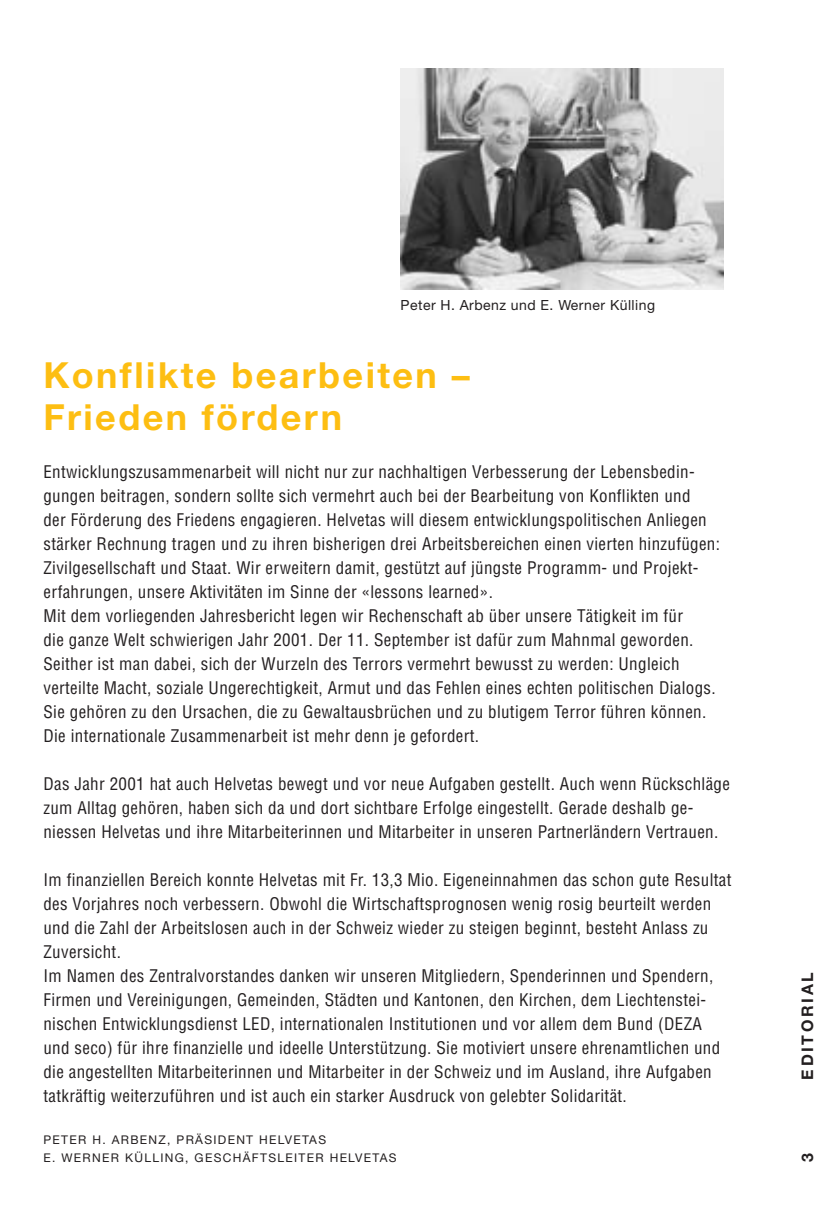
<style>
.page{position:relative;width:838px;height:1218px;background:#fff}
.page>*{position:absolute;margin:0;border:0;box-sizing:border-box;transform-origin:0 0}
.t1{font:700 36px/42px "Helvetica Neue";letter-spacing:.065em;color:#fdbe12}
.t2{font:condensed 17px/24px "Helvetica";letter-spacing:.02em;color:#231f20}
.t3{font:700 16px "Helvetica Neue";letter-spacing:.165em;color:#231f20}
.t4{font:14px "Helvetica Neue";letter-spacing:.035em;color:#231f20}
.t5{font:12px/18px "Helvetica Neue";letter-spacing:.11em;color:#231f20}
</style>
<div class="page">
<img style="left:401px;top:68px;width:323px;height:221px">
<p class="t4" style="left:401px;top:300px;width:256px">Peter H. Arbenz und E. Werner Külling</p>
<h1 class="t1" style="left:43px;top:358px;width:428px">Konflikte bearbeiten –<br>Frieden fördern</h1>
<p class="t2" style="left:43px;top:462px;width:678px">Entwicklungszusammenarbeit will nicht nur zur nachhaltigen Verbesserung der Lebensbedin&shy;gungen beitragen, sondern sollte sich vermehrt auch bei der Bearbeitung von Konflikten und<br>der Förderung des Friedens engagieren. Helvetas will diesem entwicklungspolitischen Anliegen stärker Rechnung tragen und zu ihren bisherigen drei Arbeitsbereichen einen vierten hinzufügen:<br>Zivilgesellschaft und Staat. Wir erweitern damit, gestützt auf jüngste Programm- und Projekt&shy;erfahrungen, unsere Aktivitäten im Sinne der «lessons learned».<br>Mit dem vorliegenden Jahresbericht legen wir Rechenschaft ab über unsere Tätigkeit im für<br>die ganze Welt schwierigen Jahr 2001. Der 11. September ist dafür zum Mahnmal geworden.<br>Seither ist man dabei, sich der Wurzeln des Terrors vermehrt bewusst zu werden: Ungleich verteilte Macht, soziale Ungerechtigkeit, Armut und das Fehlen eines echten politischen Dialogs.<br>Sie gehören zu den Ursachen, die zu Gewaltausbrüchen und zu blutigem Terror führen können.<br>Die internationale Zusammenarbeit ist mehr denn je gefordert.</p>
<p class="t2" style="left:43px;top:774px;width:688px">Das Jahr 2001 hat auch Helvetas bewegt und vor neue Aufgaben gestellt. Auch wenn Rückschläge zum Alltag gehören, haben sich da und dort sichtbare Erfolge eingestellt. Gerade deshalb ge&shy;niessen Helvetas und ihre Mitarbeiterinnen und Mitarbeiter in unseren Partnerländern Vertrauen.</p>
<p class="t2" style="left:43px;top:870px;width:690px">Im finanziellen Bereich konnte Helvetas mit Fr. 13,3 Mio. Eigeneinnahmen das schon gute Resultat des Vorjahres noch verbessern. Obwohl die Wirtschaftsprognosen wenig rosig beurteilt werden und die Zahl der Arbeitslosen auch in der Schweiz wieder zu steigen beginnt, besteht Anlass zu Zuversicht.<br>Im Namen des Zentralvorstandes danken wir unseren Mitgliedern, Spenderinnen und Spendern, Firmen und Vereinigungen, Gemeinden, Städten und Kantonen, den Kirchen, dem Liechtenstei&shy;nischen Entwicklungsdienst LED, internationalen Institutionen und vor allem dem Bund (DEZA und seco) für ihre finanzielle und ideelle Unterstützung. Sie motiviert unsere ehrenamtlichen und die angestellten Mitarbeiterinnen und Mitarbeiter in der Schweiz und im Ausland, ihre Aufgaben tatkräftig weiterzuführen und ist auch ein starker Ausdruck von gelebter Solidarität.</p>
<p class="t5" style="left:43px;top:1132px;width:355px">PETER H. ARBENZ, PRÄSIDENT HELVETAS<br>E. WERNER KÜLLING, GESCHÄFTSLEITER HELVETAS</p>
<p class="t3" style="left:802px;top:1080px;width:109px;rotate:-90deg">EDITORIAL</p>
<p class="t3" style="left:802px;top:1162px;width:10px;rotate:-90deg">3</p>
</div>
